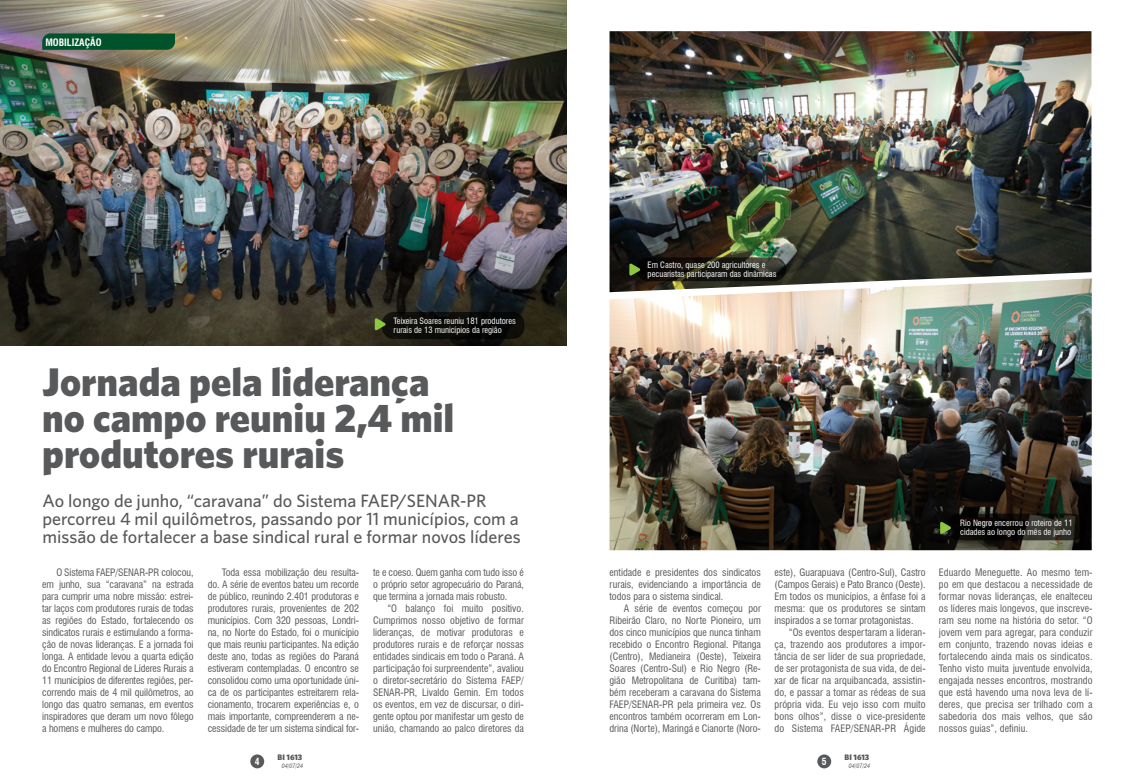
<style>
.page{position:relative;width:1134px;height:780px;background:#fff}
.page>*{position:absolute;margin:0;border:0;box-sizing:border-box;transform-origin:0 0}
.t1{font:900 40px/36px "Whitney HTF";color:#58595b}
.t2{font:500 18px/18px "Whitney HTF";color:#58595b}
.t3{font:condensed 10px/12px "Swiss 721 BT";color:#58595b;text-align:justify}
.t4{font:700 condensed 10px "Swiss 721 BT";color:#fff}
.t5{font:700 condensed 9.6px "Swiss 721 BT";color:#fff}
.t6{font:condensed 8.5px/9px "Swiss 721 BT";color:#fff}
.t7{font:900 8px "Whitney HTF";color:#58595b}
.t8{font:italic condensed 6px "Swiss 721 BT";color:#58595b}
</style>
<div class="page">
<div style="left:250px;top:754px;width:14px;height:14px;background:#58595b;border-radius:50%"></div>
<div style="left:817px;top:754px;width:14px;height:14px;background:#58595b;border-radius:50%"></div>
<img style="left:0;top:0;width:567px;height:346px">
<svg style="left:42px;top:33px;width:133px;height:17px;background:#08552e"></svg>
<img style="left:609px;top:31px;width:482px;height:247px">
<img style="left:609px;top:278px;width:483px;height:272px">
<div style="left:382px;top:312px;width:142px;height:27px;background:#0c0c08;border-radius:12px"></div>
<svg style="left:375px;top:318px;width:11px;height:12px"></svg>
<svg style="left:636px;top:257px;width:150px;height:24px;background:#1a1912"></svg>
<svg style="left:629px;top:263px;width:11px;height:13px"></svg>
<svg style="left:947px;top:513px;width:138px;height:27px;background:#171511"></svg>
<svg style="left:940px;top:521px;width:11px;height:13px"></svg>
<p class="t4" style="left:45px;top:37px;width:58px">MOBILIZAÇÃO</p>
<p class="t6" style="left:648px;top:260px;width:130px">Em Castro, quase 200 agricultores e pecuaristas participaram das dinâmicas</p>
<p class="t6" style="left:394px;top:316px;width:124px">Teixeira Soares reuniu 181 produtores rurais de 13 municípios da região</p>
<h1 class="t1" style="left:42px;top:363px;width:414px">Jornada pela liderança no campo reuniu 2,4 mil produtores rurais</h1>
<h2 class="t2" style="left:43px;top:490px;width:480px">Ao longo de junho, “caravana” do Sistema FAEP/SENAR-PR percorreu 4 mil quilômetros, passando por 11 municípios, com a missão de fortalecer a base sindical rural e formar novos líderes</h2>
<p class="t3" style="left:42px;top:566px;width:153px;text-indent:14px">O Sistema FAEP/SENAR-PR colocou, em junho, sua “caravana” na estrada para cumprir uma nobre missão: estrei&shy;tar laços com produtores rurais de todas as regiões do Estado, fortalecendo os sindicatos rurais e estimulando a forma&shy;ção de novas lideranças. E a jornada foi longa. A entidade levou a quarta edição do Encontro Regional de Líderes Rurais a 11 municípios de diferentes regiões, per&shy;correndo mais de 4 mil quilômetros, ao longo das quatro semanas, em eventos inspiradores que deram um novo fôlego a homens e mulheres do campo.</p>
<p class="t3" style="left:373px;top:566px;width:152px">te e coeso. Quem ganha com tudo isso é o próprio setor agropecuário do Paraná, que termina a jornada mais robusto.</p>
<p class="t3" style="left:373px;top:602px;width:152px;text-indent:14px">“O balanço foi muito positivo.<br>Cumprimos nosso objetivo de formar lideranças, de motivar produtoras e produtores rurais e de reforçar nossas entidades sindicais em todo o Paraná. A participação foi surpreendente”, avaliou o diretor-secretário do Sistema FAEP/ SENAR-PR, Livaldo Gemin. Em todos os eventos, em vez de discursar, o diri&shy;gente optou por manifestar um gesto de união, chamando ao palco diretores da</p>
<p class="t3" style="left:208px;top:566px;width:153px;text-indent:14px">Toda essa mobilização deu resulta&shy;do. A série de eventos bateu um recorde de público, reunindo 2.401 produtoras e produtores rurais, provenientes de 202 municípios. Com 320 pessoas, Londri&shy;na, no Norte do Estado, foi o município que mais reuniu participantes. Na edição deste ano, todas as regiões do Paraná estiveram contempladas. O encontro se consolidou como uma oportunidade úni&shy;ca de os participantes estreitarem rela&shy;cionamento, trocarem experiências e, o mais importante, compreenderem a ne&shy;cessidade de ter um sistema sindical for-</p>
<p class="t3" style="left:609px;top:566px;width:153px">entidade e presidentes dos sindicatos rurais, evidenciando a importância de todos para o sistema sindical.</p>
<p class="t3" style="left:609px;top:602px;width:153px;text-indent:14px">A série de eventos começou por Ribeirão Claro, no Norte Pioneiro, um dos cinco municípios que nunca tinham recebido o Encontro Regional. Pitanga (Centro), Medianeira (Oeste), Teixeira Soares (Centro-Sul) e Rio Negro (Re&shy;gião Metropolitana de Curitiba) tam&shy;bém receberam a caravana do Sistema FAEP/SENAR-PR pela primeira vez. Os encontros também ocorreram em Lon&shy;drina (Norte), Maringá e Cianorte (Noro-</p>
<p class="t5" style="left:255px;top:755px;width:6px">4</p>
<p class="t7" style="left:278px;top:752px;width:26px">BI 1613</p>
<p class="t8" style="left:282px;top:762px;width:23px">04/07/24</p>
<p class="t3" style="left:774px;top:566px;width:153px">este), Guarapuava (Centro-Sul), Castro (Campos Gerais) e Pato Branco (Oeste).<br>Em todos os municípios, a ênfase foi a mesma: que os produtores se sintam inspirados a se tornar protagonistas.</p>
<p class="t3" style="left:774px;top:626px;width:153px;text-indent:14px">“Os eventos despertaram a lideran&shy;ça, trazendo aos produtores a impor&shy;tância de ser líder de sua propriedade, de ser protagonista de sua vida, de dei&shy;xar de ficar na arquibancada, assistin&shy;do, e passar a tomar as rédeas de sua própria vida. Eu vejo isso com muito bons olhos”, disse o vice-presidente do Sistema FAEP/SENAR-PR Ágide</p>
<p class="t5" style="left:822px;top:755px;width:6px">5</p>
<p class="t7" style="left:844px;top:752px;width:26px">BI 1613</p>
<p class="t8" style="left:849px;top:762px;width:23px">04/07/24</p>
<p class="t6" style="left:960px;top:518px;width:114px">Rio Negro encerrou o roteiro de 11 cidades ao longo do mês de junho</p>
<p class="t3" style="left:939px;top:566px;width:155px">Eduardo Meneguette. Ao mesmo tem&shy;po em que destacou a necessidade de formar novas lideranças, ele enalteceu os líderes mais longevos, que inscreve&shy;ram seu nome na história do setor. “O jovem vem para agregar, para conduzir em conjunto, trazendo novas ideias e fortalecendo ainda mais os sindicatos.<br>Tenho visto muita juventude envolvida, engajada nesses encontros, mostrando que está havendo uma nova leva de lí&shy;deres, que precisa ser trilhado com a sabedoria dos mais velhos, que são nossos guias”, definiu.</p>
</div>
